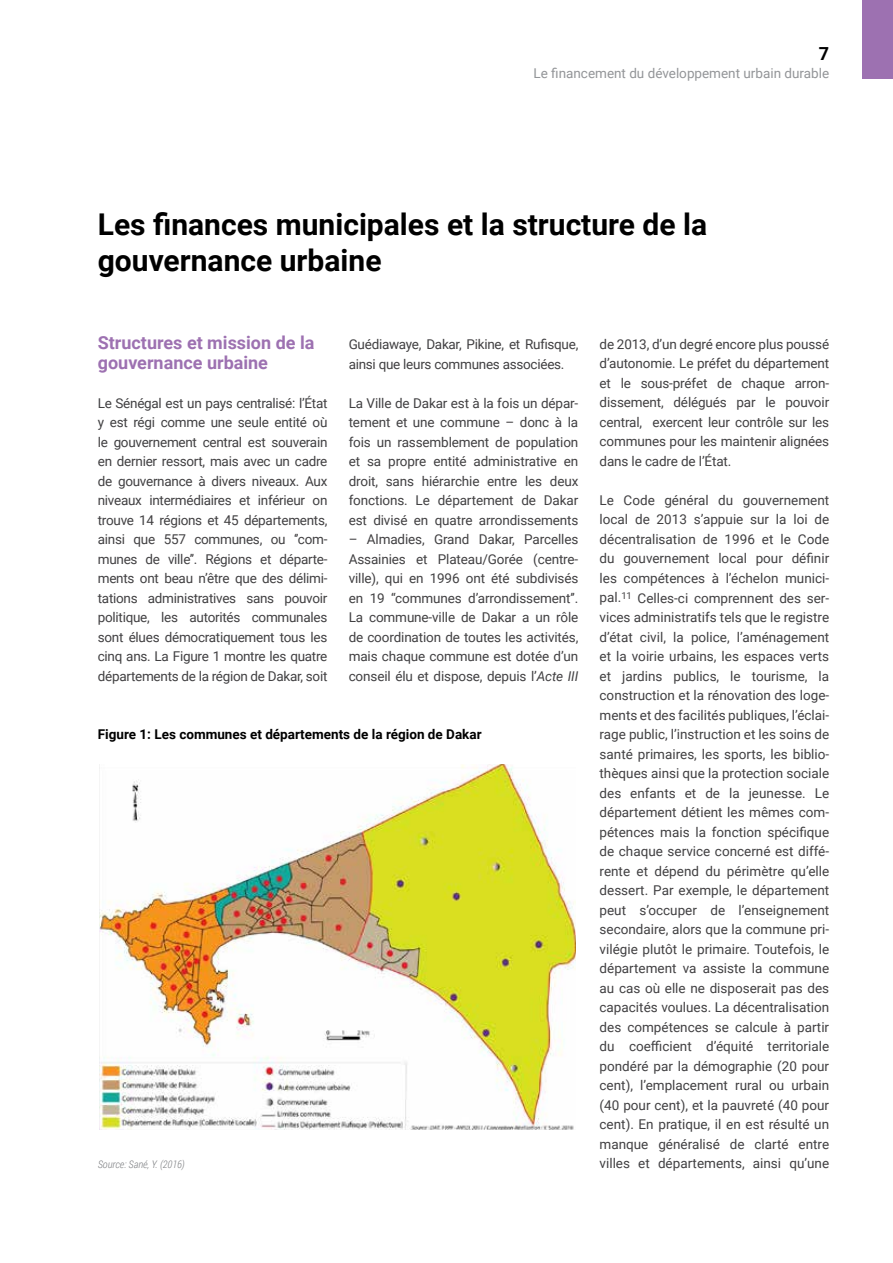
<style>
.page{position:relative;width:893px;height:1263px;background:#fff}
.page>*{position:absolute;margin:0;border:0;box-sizing:border-box;transform-origin:0 0}
.t1{font:700 30px/36px "Roboto";color:#000}
.t2{font:700 18px/19.5px "Roboto";color:#9d71b1}
.t3{font:700 18px "Roboto";color:#000}
.t4{font:13.5px/19.5px "Roboto";letter-spacing:-.01em;color:#414042;text-align:justify}
.t5{font:700 13.5px "Roboto";color:#000}
.t6{font:13.5px "Roboto";color:#939598}
.t7{font:italic 300 10.5px "Roboto Condensed";color:#808285}
.s1{font-style:italic}
</style>
<div class="page">
<div style="left:862px;top:0;width:31px;height:79px;background:#9d71b1"></div>
<img style="left:100px;top:764px;width:476px;height:365px">
<h2 class="t3" style="left:819px;top:41px;width:12px">7</h2>
<p class="t6" style="left:533px;top:64px;width:297px">Le financement du développement urbain durable</p>
<h1 class="t1" style="left:98px;top:205px;width:611px">Les finances municipales et la structure de la gouvernance urbaine</h1>
<h2 class="t2" style="left:98px;top:332px;width:218px">Structures et mission de la gouvernance urbaine</h2>
<p class="t4" style="left:98px;top:393px;width:231px">Le Sénégal est un pays centralisé: l’État y est régi comme une seule entité où le gouvernement central est souverain en dernier ressort, mais avec un cadre de gouvernance à divers niveaux. Aux niveaux intermédiaires et inférieur on trouve 14 régions et 45 départements, ainsi que 557 communes, ou ‘’com&shy;munes de ville’’. Régions et départe&shy;ments ont beau n’être que des délimi&shy;tations administratives sans pouvoir politique, les autorités communales sont élues démocratiquement tous les cinq ans. La Figure 1 montre les quatre départements de la région de Dakar, soit</p>
<p class="t4" style="left:349px;top:334px;width:231px">Guédiawaye, Dakar, Pikine, et Rufisque, ainsi que leurs communes associées.</p>
<p class="t4" style="left:349px;top:392px;width:231px">La Ville de Dakar est à la fois un dépar&shy;tement et une commune – donc à la fois un rassemblement de population et sa propre entité administrative en droit, sans hiérarchie entre les deux fonctions. Le département de Dakar est divisé en quatre arrondissements</p>
<p class="t4" style="left:349px;top:529px;width:231px">– Almadies, Grand Dakar, Parcelles Assainies et Plateau/Gorée (centre&shy;ville), qui en 1996 ont été subdivisés en 19 ‘‘communes d’arrondissement’’.<br>La commune-ville de Dakar a un rôle de coordination de toutes les activités, mais chaque commune est dotée d’un conseil élu et dispose, depuis l’<span class="s1">Acte III</span></p>
<p class="t5" style="left:98px;top:725px;width:385px">Figure 1: Les communes et départements de la région de Dakar</p>
<p class="t7" style="left:98px;top:1157px;width:88px">Source: Sané, Y. (2016)</p>
<p class="t4" style="left:600px;top:334px;width:231px">de 2013, d’un degré encore plus poussé d’autonomie. Le préfet du département et le sous-préfet de chaque arron&shy;dissement, délégués par le pouvoir central, exercent leur contrôle sur les communes pour les maintenir alignées dans le cadre de l’État.</p>
<p class="t4" style="left:600px;top:490px;width:231px">Le Code général du gouvernement local de 2013 s’appuie sur la loi de décentralisation de 1996 et le Code du gouvernement local pour définir les compétences à l’échelon munici&shy;pal.<sup>11</sup> Celles-ci comprennent des ser&shy;vices administratifs tels que le registre d’état civil, la police, l’aménagement et la voirie urbains, les espaces verts et jardins publics, le tourisme, la construction et la rénovation des loge&shy;ments et des facilités publiques, l’éclai&shy;rage public, l’instruction et les soins de santé primaires, les sports, les biblio&shy;thèques ainsi que la protection sociale des enfants et de la jeunesse. Le département détient les mêmes com&shy;pétences mais la fonction spécifique de chaque service concerné est diffé&shy;rente et dépend du périmètre qu’elle dessert. Par exemple, le département peut s’occuper de l’enseignement secondaire, alors que la commune pri&shy;vilégie plutôt le primaire. Toutefois, le département va assiste la commune au cas où elle ne disposerait pas des capacités voulues. La décentralisation des compétences se calcule à partir du coefficient d’équité territoriale pondéré par la démographie (20 pour cent), l’emplacement rural ou urbain (40 pour cent), et la pauvreté (40 pour cent). En pratique, il en est résulté un manque généralisé de clarté entre villes et départements, ainsi qu’une</p>
</div>
